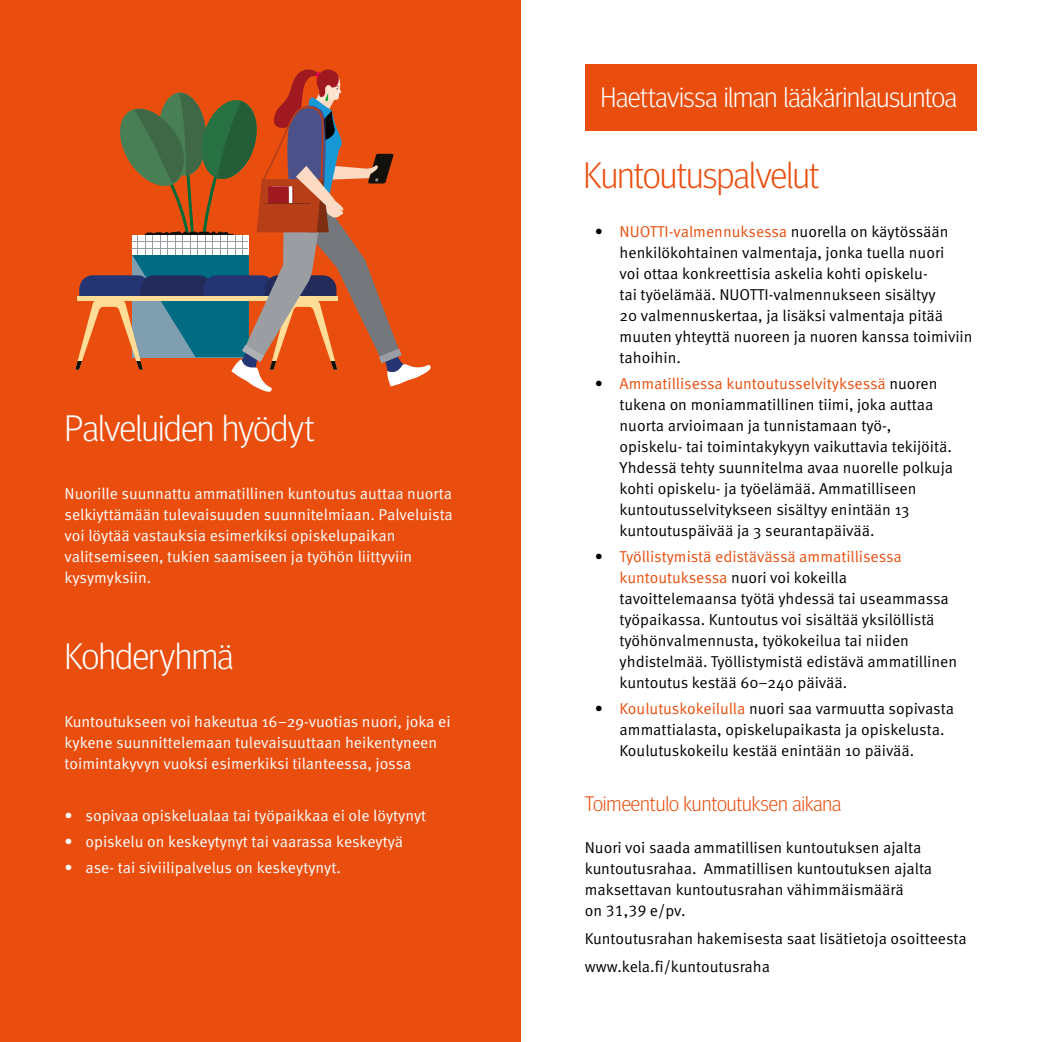
<style>
.page{position:relative;width:1042px;height:1042px;background:#fff}
.page>*{position:absolute;margin:0;border:0;box-sizing:border-box;transform-origin:0 0}
.t1{font:300 36.75px "Meta Headline Pro";letter-spacing:-.01em;color:#fff}
.t2{font:300 36.75px "Meta Headline Pro";letter-spacing:-.015em;color:#e94e0f}
.t3{font:300 28px "Meta Headline Pro";letter-spacing:-.01em;color:#fff}
.t4{font:300 21px "Meta Headline Pro";color:#e94e0f}
.t5{font:15.75px/21px "Meta Pro Norm";color:#000}
.t6{font:15.75px/21px "Meta Pro Norm";color:#fff}
.s1{color:#e94e0f}
</style>
<div class="page">
<div style="left:0;top:0;width:521px;height:1042px;background:#e94e0f"></div>
<svg style="left:75px;top:69px;width:356px;height:323px"></svg>
<div style="left:585px;top:64px;width:392px;height:67px;background:#e94e0f"></div>
<h1 class="t1" style="left:64px;top:401px;width:251px">Palveluiden hyödyt</h1>
<p class="t6" style="left:64px;top:482px;width:390px">Nuorille suunnattu ammatillinen kuntoutus auttaa nuorta selkiyttämään tulevaisuuden suunnitelmiaan. Palveluista voi löytää vastauksia esimerkiksi opiskelupaikan valitsemiseen, tukien saamiseen ja työhön liittyviin kysymyksiin.</p>
<h1 class="t1" style="left:64px;top:629px;width:170px">Kohderyhmä</h1>
<p class="t6" style="left:64px;top:710px;width:388px">Kuntoutukseen voi hakeutua 16–29-vuotias nuori, joka ei kykene suunnittelemaan tulevaisuuttaan heikentyneen toimintakyvyn vuoksi esimerkiksi tilanteessa, jossa</p>
<p class="t6" style="left:64px;top:804px;width:363px">• sopivaa opiskelualaa tai työpaikkaa ei ole löytynyt</p>
<p class="t6" style="left:64px;top:830px;width:340px">• opiskelu on keskeytynyt tai vaarassa keskeytyä</p>
<p class="t6" style="left:64px;top:856px;width:278px">• ase- tai siviilipalvelus on keskeytynyt.</p>
<h2 class="t3" style="left:600px;top:77px;width:358px">Haettavissa ilman lääkärinlausuntoa</h2>
<h1 class="t2" style="left:583px;top:148px;width:237px">Kuntoutuspalvelut</h1>
<p class="t5" style="left:619px;top:220px;width:355px;text-indent:-25px">• <span class="s1">NUOTTI-valmennuksessa</span> nuorella on käytössään henkilökohtainen valmentaja, jonka tuella nuori<br>voi ottaa konkreettisia askelia kohti opiskelu-<br>tai työelämää. NUOTTI-valmennukseen sisältyy<br>20 valmennuskertaa, ja lisäksi valmentaja pitää muuten yhteyttä nuoreen ja nuoren kanssa toimiviin tahoihin.</p>
<p class="t5" style="left:619px;top:372px;width:335px;text-indent:-25px">• <span class="s1">Ammatillisessa kuntoutusselvityksessä</span> nuoren tukena on moniammatillinen tiimi, joka auttaa nuorta arvioimaan ja tunnistamaan työ-, opiskelu- tai toimintakykyyn vaikuttavia tekijöitä.<br>Yhdessä tehty suunnitelma avaa nuorelle polkuja kohti opiskelu- ja työelämää. Ammatilliseen kuntoutusselvitykseen sisältyy enintään 13 kuntoutuspäivää ja 3 seurantapäivää.</p>
<p class="t5" style="left:619px;top:545px;width:339px;text-indent:-25px">• <span class="s1">Työllistymistä edistävässä ammatillisessa kuntoutuksessa</span> nuori voi kokeilla tavoittelemaansa työtä yhdessä tai useammassa työpaikassa. Kuntoutus voi sisältää yksilöllistä työhönvalmennusta, työkokeilua tai niiden yhdistelmää. Työllistymistä edistävä ammatillinen kuntoutus kestää 60–240 päivää.</p>
<p class="t5" style="left:619px;top:697px;width:336px;text-indent:-25px">• <span class="s1">Koulutuskokeilulla</span> nuori saa varmuutta sopivasta ammattialasta, opiskelupaikasta ja opiskelusta.<br>Koulutuskokeilu kestää enintään 10 päivää.</p>
<h3 class="t4" style="left:585px;top:789px;width:258px">Toimeentulo kuntoutuksen aikana</h3>
<p class="t5" style="left:585px;top:836px;width:349px">Nuori voi saada ammatillisen kuntoutuksen ajalta kuntoutusrahaa. Ammatillisen kuntoutuksen ajalta maksettavan kuntoutusrahan vähimmäismäärä<br>on 31,39 e/pv.</p>
<p class="t5" style="left:585px;top:924px;width:383px;line-height:28px">Kuntoutusrahan hakemisesta saat lisätietoja osoitteesta www.kela.fi/kuntoutusraha</p>
</div>
